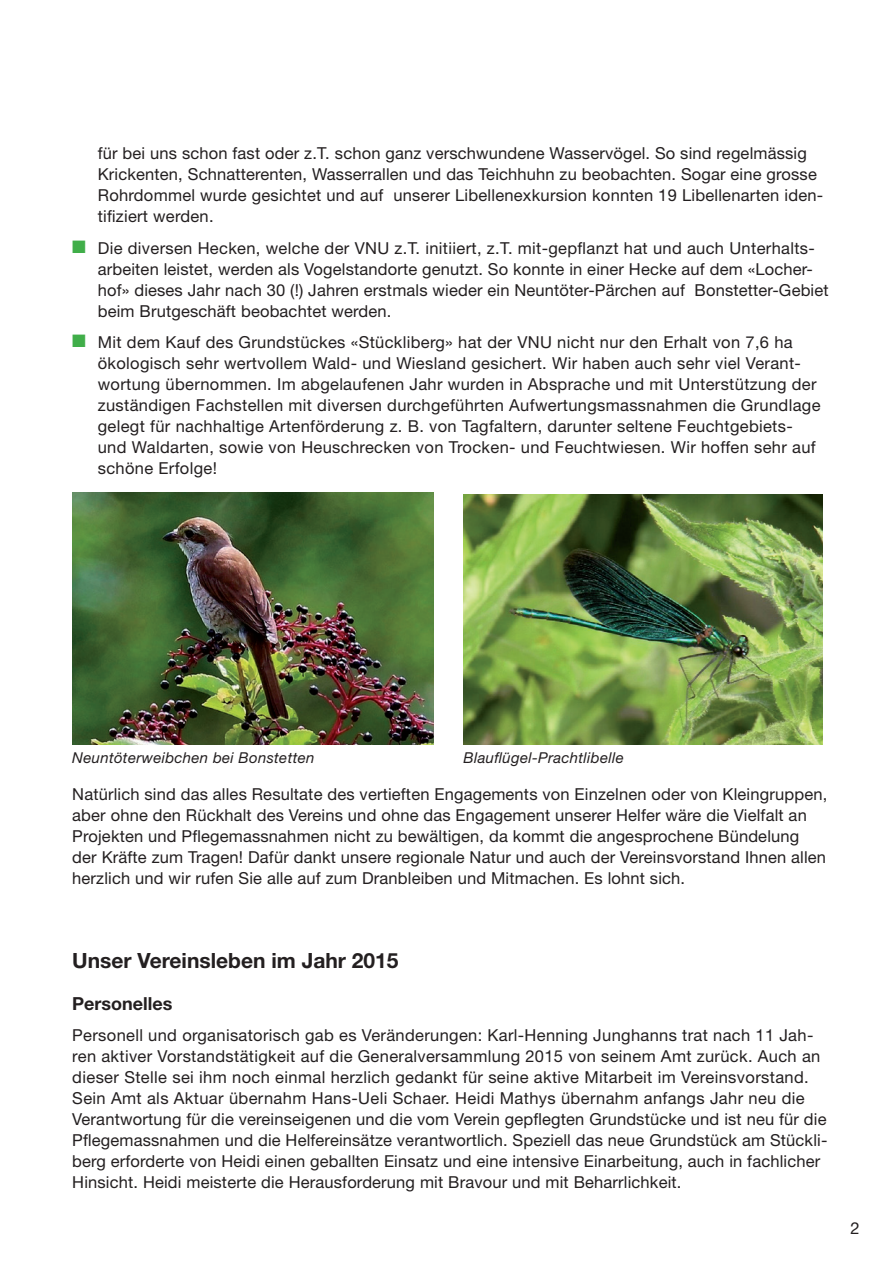
<style>
.page{position:relative;width:893px;height:1263px;background:#fff}
.page>*{position:absolute;margin:0;border:0;box-sizing:border-box;transform-origin:0 0}
.t1{font:700 21px "Helvetica Neue";color:#231f20}
.t2{font:700 18px "Helvetica Neue";color:#231f20}
.t3{font:18px "Zapf Dingbats ITC";color:#40ae49}
.t4{font:16.5px/21px "Helvetica Neue";letter-spacing:.01em;color:#231f20}
.t5{font:italic 15px "Helvetica Neue";letter-spacing:.02em;color:#231f20}
</style>
<div class="page">
<img style="left:463px;top:494px;width:359px;height:250px">
<img style="left:72px;top:493px;width:362px;height:251px">
<p class="t3" style="left:72px;top:238px;width:15px">■</p>
<p class="t3" style="left:72px;top:332px;width:15px">■</p>
<p class="t4" style="left:98px;top:142px;width:727px">für bei uns schon fast oder z.T. schon ganz verschwundene Wasservögel. So sind regelmässig Krickenten, Schnatterenten, Wasserrallen und das Teichhuhn zu beobachten. Sogar eine grosse Rohrdommel wurde gesichtet und auf unserer Libellenexkursion konnten 19 Libellenarten iden&shy;tifiziert werden.</p>
<p class="t4" style="left:98px;top:237px;width:732px">Die diversen Hecken, welche der VNU z.T. initiiert, z.T. mit-gepflanzt hat und auch Unterhalts&shy;arbeiten leistet, werden als Vogelstandorte genutzt. So konnte in einer Hecke auf dem «Locher&shy;hof» dieses Jahr nach 30 (!) Jahren erstmals wieder ein Neuntöter-Pärchen auf Bonstetter-Gebiet beim Brutgeschäft beobachtet werden.</p>
<p class="t4" style="left:98px;top:331px;width:724px">Mit dem Kauf des Grundstückes «Stückliberg» hat der VNU nicht nur den Erhalt von 7,6 ha ökologisch sehr wertvollem Wald- und Wiesland gesichert. Wir haben auch sehr viel Verant&shy;wortung übernommen. Im abgelaufenen Jahr wurden in Absprache und mit Unterstützung der zuständigen Fachstellen mit diversen durchgeführten Aufwertungsmassnahmen die Grundlage gelegt für nachhaltige Artenförderung z. B. von Tagfaltern, darunter seltene Feuchtgebiets&shy;und Waldarten, sowie von Heuschrecken von Trocken- und Feuchtwiesen. Wir hoffen sehr auf schöne Erfolge!</p>
<p class="t5" style="left:72px;top:749px;width:244px">Neuntöterweibchen bei Bonstetten</p>
<p class="t5" style="left:463px;top:749px;width:162px">Blauflügel-Prachtlibelle</p>
<p class="t4" style="left:72px;top:783px;width:756px">Natürlich sind das alles Resultate des vertieften Engagements von Einzelnen oder von Kleingruppen, aber ohne den Rückhalt des Vereins und ohne das Engagement unserer Helfer wäre die Vielfalt an Projekten und Pflegemassnahmen nicht zu bewältigen, da kommt die angesprochene Bündelung der Kräfte zum Tragen! Dafür dankt unsere regionale Natur und auch der Vereinsvorstand Ihnen allen herzlich und wir rufen Sie alle auf zum Dranbleiben und Mitmachen. Es lohnt sich.</p>
<p class="t1" style="left:72px;top:947px;width:328px">Unser Vereinsleben im Jahr 2015</p>
<p class="t2" style="left:72px;top:992px;width:102px">Personelles</p>
<p class="t4" style="left:72px;top:1024px;width:757px">Personell und organisatorisch gab es Veränderungen: Karl-Henning Junghanns trat nach 11 Jah&shy;ren aktiver Vorstandstätigkeit auf die Generalversammlung 2015 von seinem Amt zurück. Auch an dieser Stelle sei ihm noch einmal herzlich gedankt für seine aktive Mitarbeit im Vereinsvorstand.<br>Sein Amt als Aktuar übernahm Hans-Ueli Schaer. Heidi Mathys übernahm anfangs Jahr neu die Verantwortung für die vereinseigenen und die vom Verein gepflegten Grundstücke und ist neu für die Pflegemassnahmen und die Helfereinsätze verantwortlich. Speziell das neue Grundstück am Stückli&shy;berg erforderte von Heidi einen geballten Einsatz und eine intensive Einarbeitung, auch in fachlicher Hinsicht. Heidi meisterte die Herausforderung mit Bravour und mit Beharrlichkeit.</p>
<p class="t4" style="left:850px;top:1217px;width:11px">2</p>
</div>
